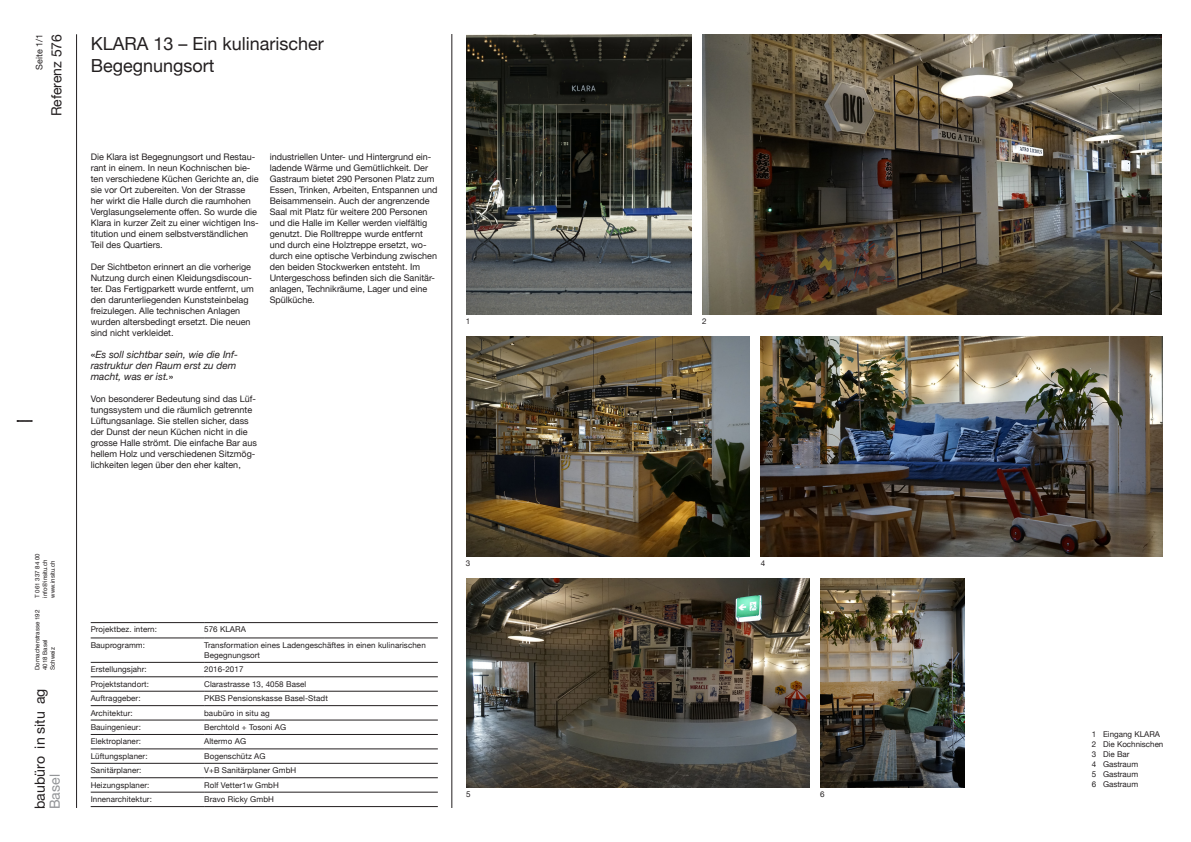
<style>
.page{position:relative;width:1191px;height:842px;background:#fff}
.page>*{position:absolute;margin:0;border:0;box-sizing:border-box;transform-origin:0 0}
.Titel{font:18px "Helvetica Neue";color:#231f20}
.t1{font:14.1px "Helvetica Neue LT Pro";letter-spacing:.01em;color:#231f20}
.t2{font:14.1px "Helvetica Neue LT Pro";letter-spacing:.01em;color:#939598}
.Referenz___Nr{font:14px "Helvetica Neue";color:#231f20}
.t3{font:13.9px "Helvetica Neue LT Pro";letter-spacing:.01em;color:#939598}
.Untertitel___Zitat{font:italic 10px/11px "Helvetica Neue";color:#231f20}
.Text{font:9px/11px "Helvetica Neue";color:#231f20}
.Tabelle{font:8px/10px "Helvetica Neue";letter-spacing:.01em;color:#231f20}
.Legende{font:8px "Helvetica Neue";color:#231f20}
.t4{font:6.1px/7.6px "Helvetica";color:#231f20}
.s1{font-weight:500;font-style:normal}
</style>
<div class="page">
<hr style="left:91px;top:622px;width:113px;height:1px;background:#231f20">
<hr style="left:204px;top:622px;width:234px;height:1px;background:#231f20">
<hr style="left:91px;top:638px;width:113px;height:1px;background:#231f20">
<hr style="left:204px;top:638px;width:234px;height:1px;background:#231f20">
<hr style="left:91px;top:662px;width:113px;height:1px;background:#231f20">
<hr style="left:204px;top:662px;width:234px;height:1px;background:#231f20">
<hr style="left:91px;top:677px;width:113px;height:1px;background:#231f20">
<hr style="left:204px;top:677px;width:234px;height:1px;background:#231f20">
<hr style="left:91px;top:691px;width:113px;height:1px;background:#231f20">
<hr style="left:204px;top:691px;width:234px;height:1px;background:#231f20">
<hr style="left:91px;top:705px;width:113px;height:1px;background:#231f20">
<hr style="left:204px;top:705px;width:234px;height:1px;background:#231f20">
<hr style="left:91px;top:720px;width:113px;height:1px;background:#231f20">
<hr style="left:204px;top:720px;width:234px;height:1px;background:#231f20">
<hr style="left:91px;top:734px;width:113px;height:1px;background:#231f20">
<hr style="left:204px;top:734px;width:234px;height:1px;background:#231f20">
<hr style="left:91px;top:749px;width:113px;height:1px;background:#231f20">
<hr style="left:204px;top:749px;width:234px;height:1px;background:#231f20">
<hr style="left:91px;top:763px;width:113px;height:1px;background:#231f20">
<hr style="left:204px;top:763px;width:234px;height:1px;background:#231f20">
<hr style="left:91px;top:777px;width:113px;height:1px;background:#231f20">
<hr style="left:204px;top:777px;width:234px;height:1px;background:#231f20">
<hr style="left:91px;top:792px;width:113px;height:1px;background:#231f20">
<hr style="left:204px;top:792px;width:234px;height:1px;background:#231f20">
<hr style="left:91px;top:806px;width:113px;height:1px;background:#231f20">
<hr style="left:204px;top:806px;width:234px;height:1px;background:#231f20">
<img style="left:466px;top:34px;width:225px;height:280px">
<img style="left:702px;top:34px;width:459px;height:280px">
<img style="left:466px;top:578px;width:343px;height:209px">
<img style="left:466px;top:336px;width:284px;height:220px">
<img style="left:761px;top:336px;width:401px;height:221px">
<img style="left:820px;top:578px;width:145px;height:209px">
<hr style="left:451px;top:34px;width:1px;height:774px;background:#231f20">
<hr style="left:76px;top:34px;width:1px;height:774px;background:#231f20">
<svg style="left:17px;top:421px;width:15px;height:1px"></svg>
<p class="Text" style="left:34px;top:70px;width:37px;rotate:-90deg">Seite 1/1</p>
<p class="Referenz___Nr" style="left:46px;top:116px;width:84px;rotate:-90deg">Referenz 576</p>
<p class="Titel" style="left:91px;top:31px;width:235px">KLARA 13 – Ein kulinarischer</p>
<p class="Titel" style="left:91px;top:53px;width:125px">Begegnungsort</p>
<p class="Text" style="left:91px;top:152px;width:169px">Die Klara ist Begegnungsort und Restau&shy;rant in einem. In neun Kochnischen bie&shy;ten verschiedene Küchen Gerichte an, die sie vor Ort zubereiten. Von der Strasse her wirkt die Halle durch die raumhohen Verglasungselemente offen. So wurde die Klara in kurzer Zeit zu einer wichtigen Ins&shy;titution und einem selbstverständlichen Teil des Quartiers.</p>
<p class="Text" style="left:91px;top:262px;width:165px">Der Sichtbeton erinnert an die vorherige Nutzung durch einen Kleidungsdiscoun&shy;ter. Das Fertigparkett wurde entfernt, um den darunterliegenden Kunststeinbelag freizulegen. Alle technischen Anlagen wurden altersbedingt ersetzt. Die neuen sind nicht verkleidet.</p>
<p class="Untertitel___Zitat" style="left:91px;top:350px;width:149px"><span class="s1">«</span>Es soll sichtbar sein, wie die Inf&shy;rastruktur den Raum erst zu dem macht, was er ist.<span class="s1">»</span></p>
<p class="Text" style="left:91px;top:394px;width:168px">Von besonderer Bedeutung sind das Lüf&shy;tungssystem und die räumlich getrennte Lüftungsanlage. Sie stellen sicher, dass der Dunst der neun Küchen nicht in die grosse Halle strömt. Die einfache Bar aus hellem Holz und verschiedenen Sitzmög&shy;lichkeiten legen über den eher kalten,</p>
<p class="Text" style="left:270px;top:152px;width:169px">industriellen Unter- und Hintergrund ein&shy;ladende Wärme und Gemütlichkeit. Der Gastraum bietet 290 Personen Platz zum Essen, Trinken, Arbeiten, Entspannen und Beisammensein. Auch der angrenzende Saal mit Platz für weitere 200 Personen und die Halle im Keller werden vielfältig genutzt. Die Rolltreppe wurde entfernt und durch eine Holztreppe ersetzt, wo&shy;durch eine optische Verbindung zwischen den beiden Stockwerken entsteht. Im Untergeschoss befinden sich die Sanitär&shy;anlagen, Technikräume, Lager und eine Spülküche.</p>
<p class="Legende" style="left:466px;top:316px;width:6px">1</p>
<p class="Legende" style="left:702px;top:316px;width:6px">2</p>
<p class="t4" style="left:34px;top:598px;width:46px;rotate:-90deg">T 061 337 84 00 info@insitu.ch www.insitu.ch</p>
<p class="t4" style="left:34px;top:670px;width:62px;rotate:-90deg">Dornacherstrasse 192<br>4018 Basel<br>Schweiz</p>
<h2 class="t1" style="left:31px;top:809px;width:122px;rotate:-90deg">baubüro in situ ag</h2>
<h2 class="t2" style="left:46px;top:809px;width:37px;rotate:-90deg">Basel</h2>
<h3 class="t3" style="left:46px;top:812px;width:36px;rotate:-90deg">Basel</h3>
<p class="Tabelle" style="left:91px;top:625px;width:68px">Projektbez. intern:</p>
<p class="Tabelle" style="left:204px;top:625px;width:43px">576 KLARA</p>
<p class="Tabelle" style="left:91px;top:640px;width:56px">Bauprogramm:</p>
<p class="Tabelle" style="left:204px;top:640px;width:223px">Transformation eines Ladengeschäftes in einen kulinarischen<br>Begegnungsort</p>
<p class="Tabelle" style="left:91px;top:665px;width:58px">Erstellungsjahr:</p>
<p class="Tabelle" style="left:204px;top:665px;width:41px">2016-2017</p>
<p class="Tabelle" style="left:91px;top:679px;width:60px">Projektstandort:</p>
<p class="Tabelle" style="left:204px;top:679px;width:104px">Clarastrasse 13, 4058 Basel</p>
<p class="Tabelle" style="left:91px;top:694px;width:51px">Auftraggeber:</p>
<p class="Tabelle" style="left:204px;top:694px;width:125px">PKBS Pensionskasse Basel-Stadt</p>
<p class="Tabelle" style="left:91px;top:708px;width:43px">Architektur:</p>
<p class="Tabelle" style="left:204px;top:708px;width:67px">baubüro in situ ag</p>
<p class="Tabelle" style="left:91px;top:722px;width:52px">Bauingenieur:</p>
<p class="Tabelle" style="left:204px;top:722px;width:84px">Berchtold + Tosoni AG</p>
<p class="Tabelle" style="left:91px;top:737px;width:52px">Elektroplaner:</p>
<p class="Tabelle" style="left:204px;top:737px;width:44px">Altermo AG</p>
<p class="Tabelle" style="left:91px;top:751px;width:58px">Lüftungsplaner:</p>
<p class="Tabelle" style="left:204px;top:751px;width:63px">Bogenschütz AG</p>
<p class="Tabelle" style="left:91px;top:766px;width:52px">Sanitärplaner:</p>
<p class="Tabelle" style="left:204px;top:766px;width:94px">V+B Sanitärplaner GmbH</p>
<p class="Tabelle" style="left:91px;top:780px;width:60px">Heizungsplaner:</p>
<p class="Tabelle" style="left:204px;top:780px;width:76px">Rolf Vetter1w GmbH‬</p>
<p class="Tabelle" style="left:91px;top:795px;width:63px">Innenarchitektur:</p>
<p class="Tabelle" style="left:204px;top:795px;width:71px">Bravo Ricky GmbH</p>
<p class="Legende" style="left:466px;top:557px;width:6px">3</p>
<p class="Legende" style="left:761px;top:557px;width:6px">4</p>
<p class="Legende" style="left:466px;top:788px;width:6px">5</p>
<p class="Legende" style="left:820px;top:788px;width:6px">6</p>
<p class="Legende" style="left:1091px;top:728px;width:70px">1 Eingang KLARA</p>
<p class="Legende" style="left:1091px;top:738px;width:73px">2 Die Kochnischen</p>
<p class="Legende" style="left:1091px;top:748px;width:39px">3 Die Bar</p>
<p class="Legende" style="left:1091px;top:758px;width:48px">4 Gastraum</p>
<p class="Legende" style="left:1091px;top:768px;width:48px">5 Gastraum</p>
<p class="Legende" style="left:1091px;top:778px;width:48px">6 Gastraum</p>
</div>
